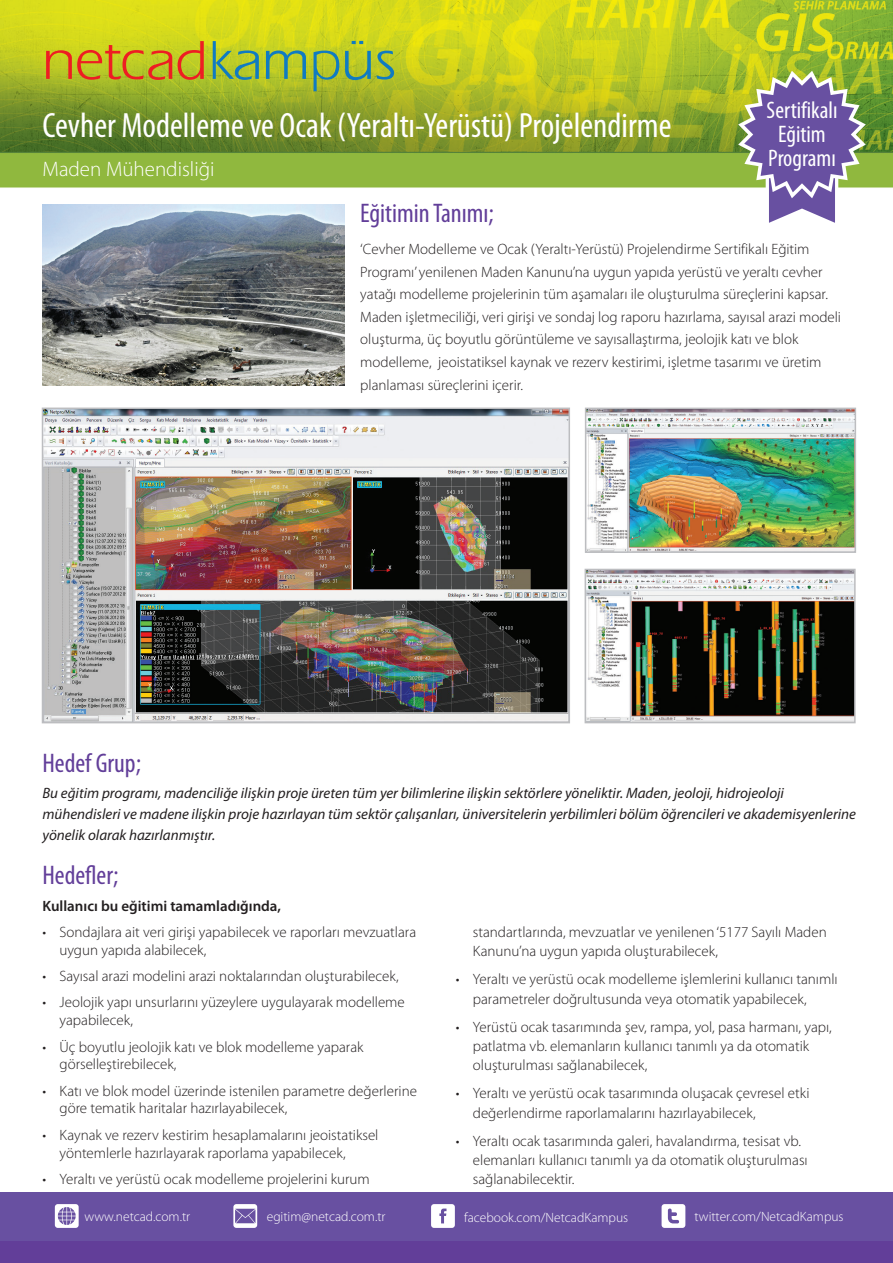
<style>
.page{position:relative;width:893px;height:1263px;background:#fff}
.page>*{position:absolute;margin:0;border:0;box-sizing:border-box;transform-origin:0 0}
.t1{font:56.55px "Ergoe";color:#ee1d23}
.t2{font:condensed 35.25px "Myriad Pro";color:#fff}
.t3{font:condensed 27px "Myriad Pro";color:#623e99}
.t4{font:condensed 24px "Myriad Pro";color:#fff}
.t5{font:300 21px "Myriad Pro";color:#fff}
.t6{font:300 15px/19.4px "Myriad Pro";color:#231f20}
.t7{font:italic 15px/21px "Myriad Pro";color:#231f20}
.t8{font:600 15px "Myriad Pro";color:#231f20}
.t9{font:300 13.5px "Myriad Pro";color:#fff}
.s1{color:#107bc1}
</style>
<div class="page">
<img style="left:0;top:0;width:893px;height:617px">
<div style="left:0;top:1192px;width:893px;height:71px;background:#6850a1"></div>
<div style="left:0;top:1242px;width:893px;height:21px;background:#623e99"></div>
<img style="left:45px;top:411px;width:522px;height:309px">
<div style="left:42px;top:408px;width:528px;height:315px;border:2px solid #bcbdc0"></div>
<img style="left:588px;top:411px;width:265px;height:139px">
<div style="left:585px;top:408px;width:271px;height:145px;border:2px solid #bcbdc0"></div>
<img style="left:43px;top:204px;width:301px;height:181px">
<svg style="left:55px;top:1204px;width:24px;height:24px"></svg>
<svg style="left:233px;top:1204px;width:24px;height:24px"></svg>
<svg style="left:431px;top:1204px;width:24px;height:24px"></svg>
<svg style="left:662px;top:1204px;width:23px;height:24px"></svg>
<img style="left:588px;top:572px;width:265px;height:148px">
<div style="left:585px;top:569px;width:271px;height:154px;border:2px solid #bcbdc0"></div>
<svg style="left:738px;top:71px;width:128px;height:156px"></svg>
<h1 class="t1" style="left:42px;top:30px;width:356px">netcad<span class="s1">kampüs</span></h1>
<p class="t2" style="left:43px;top:104px;width:630px">Cevher Modelleme ve Ocak (Yeraltı-Yerüstü) Projelendirme</p>
<p class="t5" style="left:43px;top:156px;width:173px">Maden Mühendisliği</p>
<p class="t3" style="left:360px;top:197px;width:135px">Eğitimin Tanımı;</p>
<p class="t4" style="left:767px;top:95px;width:72px">Sertifikalı</p>
<p class="t4" style="left:778px;top:119px;width:49px">Eğitim</p>
<p class="t4" style="left:768px;top:143px;width:69px">Programı</p>
<p class="t6" style="left:360px;top:238px;width:482px;line-height:22.5px">‘Cevher Modelleme ve Ocak (Yeraltı-Yerüstü) Projelendirme Sertifikalı Eğitim Programı’ yenilenen Maden Kanunu’na uygun yapıda yerüstü ve yeraltı cevher yatağı modelleme projelerinin tüm aşamaları ile oluşturulma süreçlerini kapsar.<br>Maden işletmeciliği, veri girişi ve sondaj log raporu hazırlama, sayısal arazi modeli oluşturma, üç boyutlu görüntüleme ve sayısallaştırma, jeolojik katı ve blok modelleme, jeoistatiksel kaynak ve rezerv kestirimi, işletme tasarımı ve üretim planlaması süreçlerini içerir.</p>
<p class="t3" style="left:43px;top:747px;width:100px">Hedef Grup;</p>
<p class="t7" style="left:43px;top:782px;width:815px">Bu eğitim programı, madenciliğe ilişkin proje üreten tüm yer bilimlerine ilişkin sektörlere yöneliktir. Maden, jeoloji, hidrojeoloji mühendisleri ve madene ilişkin proje hazırlayan tüm sektör çalışanları, üniversitelerin yerbilimleri bölüm öğrencileri ve akademisyenlerine yönelik olarak hazırlanmıştır.</p>
<p class="t3" style="left:43px;top:859px;width:77px">Hedefler;</p>
<p class="t8" style="left:43px;top:896px;width:240px">Kullanıcı bu eğitimi tamamladığında,</p>
<p class="t6" style="left:60px;top:923px;width:358px;line-height:17.9px;text-indent:-17px">• Sondajlara ait veri girişi yapabilecek ve raporları mevzuatlara uygun yapıda alabilecek,</p>
<p class="t6" style="left:43px;top:966px;width:358px">• Sayısal arazi modelini arazi noktalarından oluşturabilecek,</p>
<p class="t6" style="left:60px;top:993px;width:347px;line-height:17.9px;text-indent:-17px">• Jeolojik yapı unsurlarını yüzeylere uygulayarak modelleme yapabilecek,</p>
<p class="t6" style="left:60px;top:1037px;width:305px;line-height:17.9px;text-indent:-17px">• Üç boyutlu jeolojik katı ve blok modelleme yaparak görselleştirebilecek,</p>
<p class="t6" style="left:60px;top:1081px;width:359px;line-height:17.9px;text-indent:-17px">• Katı ve blok model üzerinde istenilen parametre değerlerine göre tematik haritalar hazırlayabilecek,</p>
<p class="t6" style="left:60px;top:1126px;width:320px;line-height:17.9px;text-indent:-17px">• Kaynak ve rezerv kestirim hesaplamalarını jeoistatiksel yöntemlerle hazırlayarak raporlama yapabilecek,</p>
<p class="t6" style="left:43px;top:1169px;width:329px">• Yeraltı ve yerüstü ocak modelleme projelerini kurum</p>
<p class="t6" style="left:473px;top:922px;width:355px">standartlarında, mevzuatlar ve yenilenen‘5177 Sayılı Maden<br>Kanunu’na uygun yapıda oluşturabilecek,</p>
<p class="t6" style="left:473px;top:969px;width:366px;text-indent:-17px">• Yeraltı ve yerüstü ocak modelleme işlemlerini kullanıcı tanımlı parametreler doğrultusunda veya otomatik yapabilecek,</p>
<p class="t6" style="left:473px;top:1017px;width:360px;text-indent:-17px">• Yerüstü ocak tasarımında şev, rampa, yol, pasa harmanı, yapı, patlatma vb. elemanların kullanıcı tanımlı ya da otomatik oluşturulması sağlanabilecek,</p>
<p class="t6" style="left:473px;top:1083px;width:338px;text-indent:-17px">• Yeraltı ve yerüstü ocak tasarımında oluşacak çevresel etki değerlendirme raporlamalarını hazırlayabilecek,</p>
<p class="t6" style="left:473px;top:1131px;width:336px;text-indent:-17px">• Yeraltı ocak tasarımında galeri, havalandırma, tesisat vb. elemanları kullanıcı tanımlı ya da otomatik oluşturulması sağlanabilecektir.</p>
<p class="t9" style="left:85px;top:1209px;width:107px">www.netcad.com.tr</p>
<p class="t9" style="left:267px;top:1208px;width:120px">egitim@netcad.com.tr</p>
<p class="t9" style="left:464px;top:1209px;width:166px">facebook.com/NetcadKampus</p>
<p class="t9" style="left:695px;top:1208px;width:151px">twitter.com/NetcadKampus</p>
</div>
